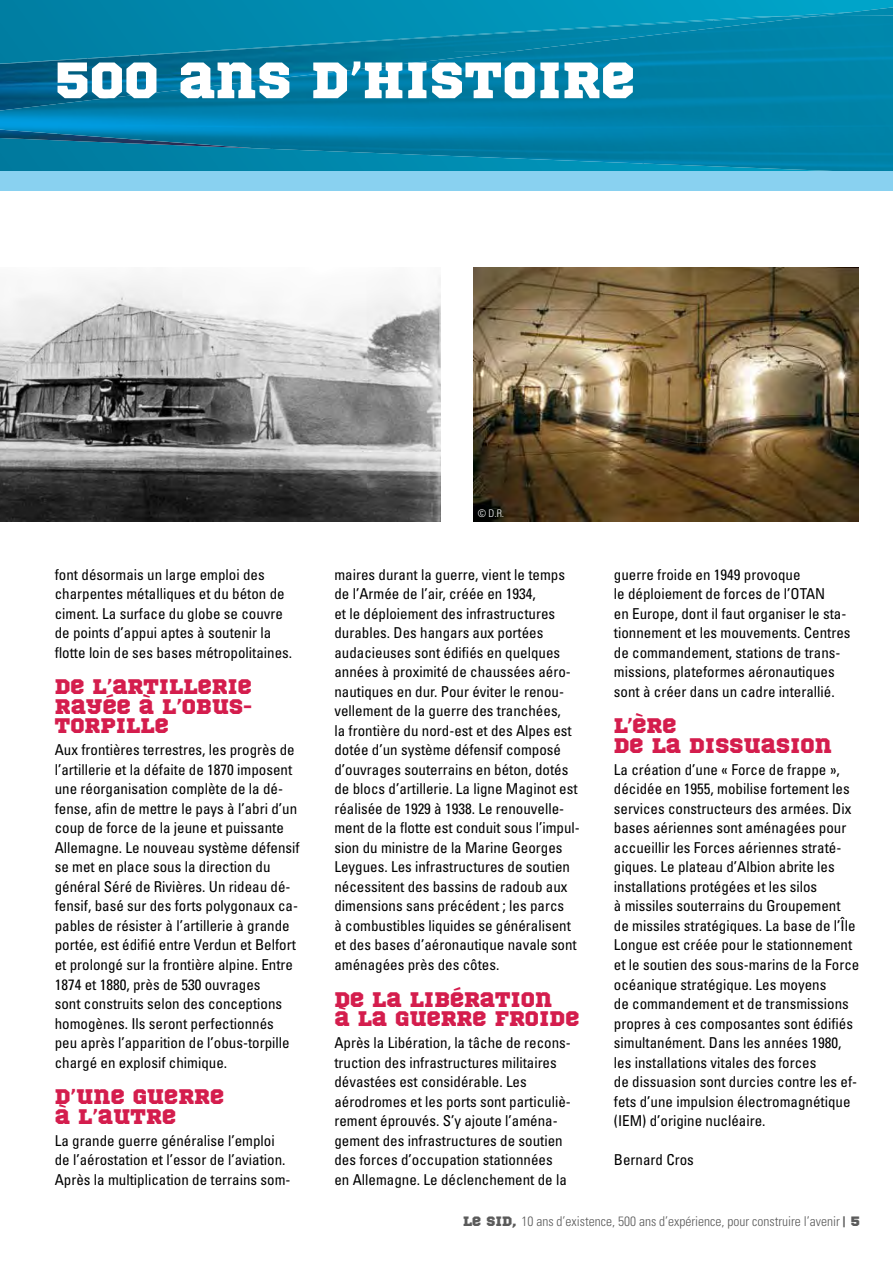
<style>
.page{position:relative;width:893px;height:1263px;background:#fff}
.page>*{position:absolute;margin:0;border:0;box-sizing:border-box;transform-origin:0 0}
.t1{font:51px "Sports World";color:#fff}
.t2{font:21px/19.5px "Sports World";color:#d41d4d}
.t3{font:condensed 15px/19.5px "Univers";color:#000}
.t4{font:300 condensed 13.5px "Univers";color:#5b5b5b}
.t5{font:300 condensed 10.5px "Univers";color:#fff}
.s1{font-family:"Sports World";font-weight:400;font-stretch:normal}
</style>
<div class="page">
<svg style="left:0;top:0;width:893px;height:12px;background:#0090b5"></svg>
<img style="left:0;top:12px;width:817px;height:4px">
<img style="left:817px;top:5px;width:76px;height:11px">
<img style="left:817px;top:12px;width:35px;height:4px">
<img style="left:0;top:134px;width:637px;height:37px">
<img style="left:0;top:16px;width:637px;height:88px">
<img style="left:637px;top:16px;width:256px;height:155px">
<img style="left:426px;top:37px;width:218px;height:127px">
<img style="left:268px;top:61px;width:163px;height:94px">
<img style="left:56px;top:80px;width:216px;height:69px">
<img style="left:0;top:104px;width:59px;height:30px">
<svg style="left:413px;top:154px;width:18px;height:1px"></svg>
<div style="left:0;top:171px;width:893px;height:20px;background:#89d1f0"></div>
<img style="left:0;top:277px;width:441px;height:244px">
<img style="left:474px;top:267px;width:385px;height:254px">
<h1 class="t1" style="left:55px;top:39px;width:581px">500 ANS D’HISTOIRE</h1>
<p class="t3" style="left:55px;top:565px;width:239px">font désormais un large emploi des charpentes métalliques et du béton de ciment. La surface du globe se couvre de points d’appui aptes à soutenir la flotte loin de ses bases métropolitaines.</p>
<h2 class="t2" style="left:55px;top:675px;width:199px;text-align:justify">DE L’ARTILLERIE RAYÉE À L’OBUS-TORPILLE</h2>
<p class="t3" style="left:55px;top:740px;width:246px">Aux frontières terrestres, les progrès de l’artillerie et la défaite de 1870 imposent une réorganisation complète de la dé&shy;fense, afin de mettre le pays à l’abri d’un coup de force de la jeune et puissante Allemagne. Le nouveau système défensif se met en place sous la direction du général Séré de Rivières. Un rideau dé&shy;fensif, basé sur des forts polygonaux ca&shy;pables de résister à l’artillerie à grande portée, est édifié entre Verdun et Belfort et prolongé sur la frontière alpine. Entre 1874 et 1880, près de 530 ouvrages<br>sont construits selon des conceptions homogènes. Ils seront perfectionnés peu après l’apparition de l’obus-torpille chargé en explosif chimique.</p>
<h2 class="t2" style="left:55px;top:1085px;width:171px">D’UNE GUERRE<br>À L’AUTRE</h2>
<p class="t3" style="left:55px;top:1130px;width:237px">La grande guerre généralise l’emploi de l’aérostation et l’essor de l’aviation.<br>Après la multiplication de terrains som-</p>
<p class="t5" style="left:478px;top:507px;width:28px">© D.R.</p>
<p class="t3" style="left:334px;top:565px;width:247px">maires durant la guerre, vient le temps de l’Armée de l’air, créée en 1934,<br>et le déploiement des infrastructures durables. Des hangars aux portées audacieuses sont édifiés en quelques années à proximité de chaussées aéro&shy;nautiques en dur. Pour éviter le renou&shy;vellement de la guerre des tranchées,<br>la frontière du nord-est et des Alpes est dotée d’un système défensif composé d’ouvrages souterrains en béton, dotés de blocs d’artillerie. La ligne Maginot est réalisée de 1929 à 1938. Le renouvelle&shy;ment de la flotte est conduit sous l’impul&shy;sion du ministre de la Marine Georges Leygues. Les infrastructures de soutien nécessitent des bassins de radoub aux dimensions sans précédent ; les parcs<br>à combustibles liquides se généralisent et des bases d’aéronautique navale sont aménagées près des côtes.</p>
<h2 class="t2" style="left:334px;top:987px;width:246px">DE LA LIBÉRATION<br>À LA GUERRE FROIDE</h2>
<p class="t3" style="left:334px;top:1033px;width:238px">Après la Libération, la tâche de recons&shy;truction des infrastructures militaires dévastées est considérable. Les aérodromes et les ports sont particuliè&shy;rement éprouvés. S’y ajoute l’aména&shy;gement des infrastructures de soutien des forces d’occupation stationnées en Allemagne. Le déclenchement de la</p>
<p class="t3" style="left:614px;top:565px;width:238px">guerre froide en 1949 provoque<br>le déploiement de forces de l’OTAN<br>en Europe, dont il faut organiser le sta&shy;tionnement et les mouvements. Centres de commandement, stations de trans&shy;missions, plateformes aéronautiques sont à créer dans un cadre interallié.</p>
<h2 class="t2" style="left:614px;top:714px;width:220px">L’ÈRE<br>DE LA DISSUASION</h2>
<p class="t3" style="left:614px;top:760px;width:247px">La création d’une « Force de frappe », décidée en 1955, mobilise fortement les services constructeurs des armées. Dix bases aériennes sont aménagées pour accueillir les Forces aériennes straté&shy;giques. Le plateau d’Albion abrite les installations protégées et les silos<br>à missiles souterrains du Groupement<br>de missiles stratégiques. La base de l’Île Longue est créée pour le stationnement et le soutien des sous-marins de la Force océanique stratégique. Les moyens<br>de commandement et de transmissions propres à ces composantes sont édifiés simultanément. Dans les années 1980, les installations vitales des forces<br>de dissuasion sont durcies contre les ef&shy;fets d’une impulsion électromagnétique (IEM) d’origine nucléaire.</p>
<p class="t3" style="left:614px;top:1150px;width:81px">Bernard Cros</p>
<p class="t4" style="left:463px;top:1213px;width:398px"><span class="s1">LE SID,</span> 10 ans d’existence, 500 ans d’expérience, pour construire l’avenir <span class="s1">| 5</span></p>
</div>
